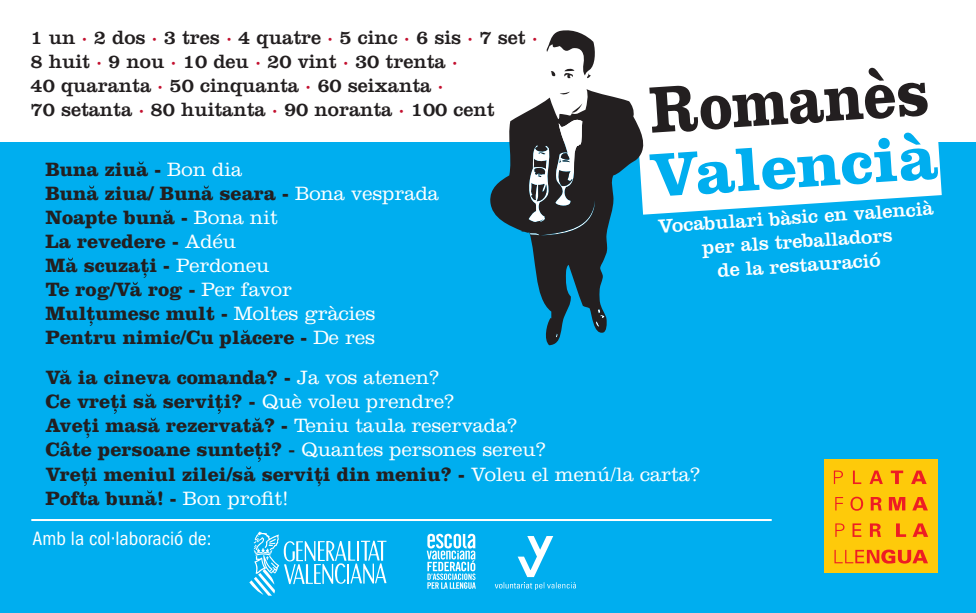
<style>
.page{position:relative;width:976px;height:613px;background:#fff}
.page>*{position:absolute;margin:0;border:0;box-sizing:border-box;transform-origin:0 0}
.adreça{font:700 68px "Clarendon LT Std";color:#231f20;scale:.87 1}
.adreça-2{font:700 64px "Clarendon LT Std";color:#00aeef}
.txt{font:700 20px "Clarendon LT Std";color:#231f20}
.adreça-3{font:20px "Clarendon LT Std";color:#231f20}
.adreça-4{font:20px/24px "Clarendon LT Std";color:#fff;text-align:center}
.txt-2{font:300 20px "Clarendon LT Std";color:#fff}
.adreça-5{font:condensed 20px "ITC Franklin Gothic Std";color:#fff}
.s1{color:#c3102f}
.s2{font-weight:300;color:#fff}
.s3{font-weight:700;color:#231f20}
.s4{font-weight:400;color:#231f20}
</style>
<div class="page">
<div style="left:0;top:0;width:975px;height:612px;background:#00aeef"></div>
<div style="left:0;top:0;width:975px;height:142px;background:#fff"></div>
<svg style="left:649px;top:142px;width:292px;height:72px;background:#ddf4fc"></svg>
<svg style="left:546px;top:30px;width:49px;height:48px"></svg>
<svg style="left:490px;top:89px;width:159px;height:256px"></svg>
<svg style="left:595px;top:309px;width:9px;height:18px"></svg>
<svg style="left:526px;top:90px;width:89px;height:145px;background:#545558"></svg>
<hr style="left:31px;top:518px;width:740px;height:2px;background:#fff">
<div style="left:823px;top:458px;width:114px;height:114px;background:#feca0a"></div>
<svg style="left:833px;top:470px;width:9px;height:13px"></svg>
<svg style="left:852px;top:470px;width:9px;height:13px"></svg>
<svg style="left:870px;top:470px;width:12px;height:13px"></svg>
<svg style="left:890px;top:470px;width:12px;height:13px"></svg>
<svg style="left:911px;top:470px;width:15px;height:13px"></svg>
<svg style="left:835px;top:497px;width:7px;height:13px"></svg>
<svg style="left:850px;top:496px;width:12px;height:14px"></svg>
<svg style="left:870px;top:497px;width:11px;height:13px"></svg>
<svg style="left:888px;top:497px;width:17px;height:13px"></svg>
<svg style="left:912px;top:497px;width:15px;height:13px"></svg>
<svg style="left:835px;top:523px;width:9px;height:13px"></svg>
<svg style="left:852px;top:523px;width:9px;height:13px"></svg>
<svg style="left:869px;top:523px;width:11px;height:13px"></svg>
<svg style="left:896px;top:523px;width:9px;height:13px"></svg>
<svg style="left:913px;top:523px;width:14px;height:13px"></svg>
<svg style="left:834px;top:549px;width:93px;height:14px"></svg>
<svg style="left:249px;top:531px;width:137px;height:64px"></svg>
<svg style="left:133px;top:282px;width:5px;height:3px"></svg>
<svg style="left:62px;top:370px;width:5px;height:3px"></svg>
<svg style="left:243px;top:329px;width:5px;height:4px"></svg>
<svg style="left:165px;top:210px;width:5px;height:3px"></svg>
<svg style="left:114px;top:409px;width:3px;height:4px"></svg>
<svg style="left:86px;top:433px;width:3px;height:5px"></svg>
<svg style="left:84px;top:481px;width:3px;height:5px"></svg>
<svg style="left:426px;top:533px;width:49px;height:55px"></svg>
<svg style="left:494px;top:536px;width:81px;height:53px"></svg>
<p class="adreça-3" style="left:30px;top:25px;width:508px">1 un <span class="s1">·</span> 2 dos <span class="s1">·</span> 3 tres <span class="s1">·</span> 4 quatre <span class="s1">·</span> 5 cinc <span class="s1">·</span> 6 sis <span class="s1">·</span> 7 set <span class="s1">·</span></p>
<p class="adreça-3" style="left:30px;top:49px;width:429px">8 huit <span class="s1">·</span> 9 nou <span class="s1">·</span> 10 deu <span class="s1">·</span> 20 vint <span class="s1">·</span> 30 trenta <span class="s1">·</span></p>
<p class="adreça-3" style="left:30px;top:73px;width:414px">40 quaranta <span class="s1">·</span> 50 cinquanta <span class="s1">·</span> 60 seixanta <span class="s1">·</span></p>
<p class="adreça-3" style="left:30px;top:97px;width:465px">70 setanta <span class="s1">·</span> 80 huitanta <span class="s1">·</span> 90 noranta <span class="s1">·</span> 100 cent</p>
<p class="adreça" style="left:646px;top:69px;width:323px;rotate:-4deg">Romanès</p>
<p class="adreça-2" style="left:646px;top:137px;width:290px;rotate:-4deg">Valencià</p>
<p class="txt" style="left:45px;top:157px;width:198px">Buna ziua - <span class="s2">Bon dia</span></p>
<p class="txt" style="left:45px;top:181px;width:395px">Buna ziua/ Buna seara - <span class="s2">Bona vesprada</span></p>
<p class="txt" style="left:45px;top:205px;width:234px">Noapte buna - <span class="s2">Bona nit</span></p>
<p class="txt" style="left:45px;top:229px;width:192px">La revedere - <span class="s2">Adéu</span></p>
<p class="txt" style="left:45px;top:253px;width:225px">Ma scuzati - <span class="s2">Perdoneu</span></p>
<p class="txt" style="left:45px;top:277px;width:248px">Te rog/Va rog - <span class="s2">Per favor</span></p>
<p class="txt" style="left:45px;top:301px;width:331px">Multumesc mult - <span class="s2">Moltes gràcies</span></p>
<p class="txt" style="left:45px;top:325px;width:331px">Pentru nimic/Cu placere - <span class="s2">De res</span></p>
<p class="txt" style="left:45px;top:365px;width:395px">Va ia cineva comanda? - <span class="s2">Ja vos atenen?</span></p>
<p class="txt" style="left:45px;top:389px;width:410px">Ce vreti sa serviti? - <span class="s2">Què voleu prendre?</span></p>
<p class="txt" style="left:45px;top:413px;width:473px">Aveti masa rezervata? - <span class="s2">Teniu taula reservada?</span></p>
<p class="txt-2" style="left:45px;top:438px;width:502px"><span class="s3">Câte persoane sunteti?</span> <span class="s4">-</span> Quantes persones sereu?</p>
<p class="txt" style="left:45px;top:461px;width:656px">Vreti meniul zilei/sa serviti din meniu? - <span class="s2">Voleu el menú/la carta?</span></p>
<p class="txt" style="left:45px;top:485px;width:245px">Pofta buna! - <span class="s2">Bon profit!</span></p>
<p class="adreça-4" style="left:657px;top:214px;width:277px;rotate:-4deg">Vocabulari bàsic en valencià per als treballadors<br>de la restauració</p>
<p class="adreça-5" style="left:33px;top:527px;width:180px">Amb la col·laboració de:</p>
</div>
